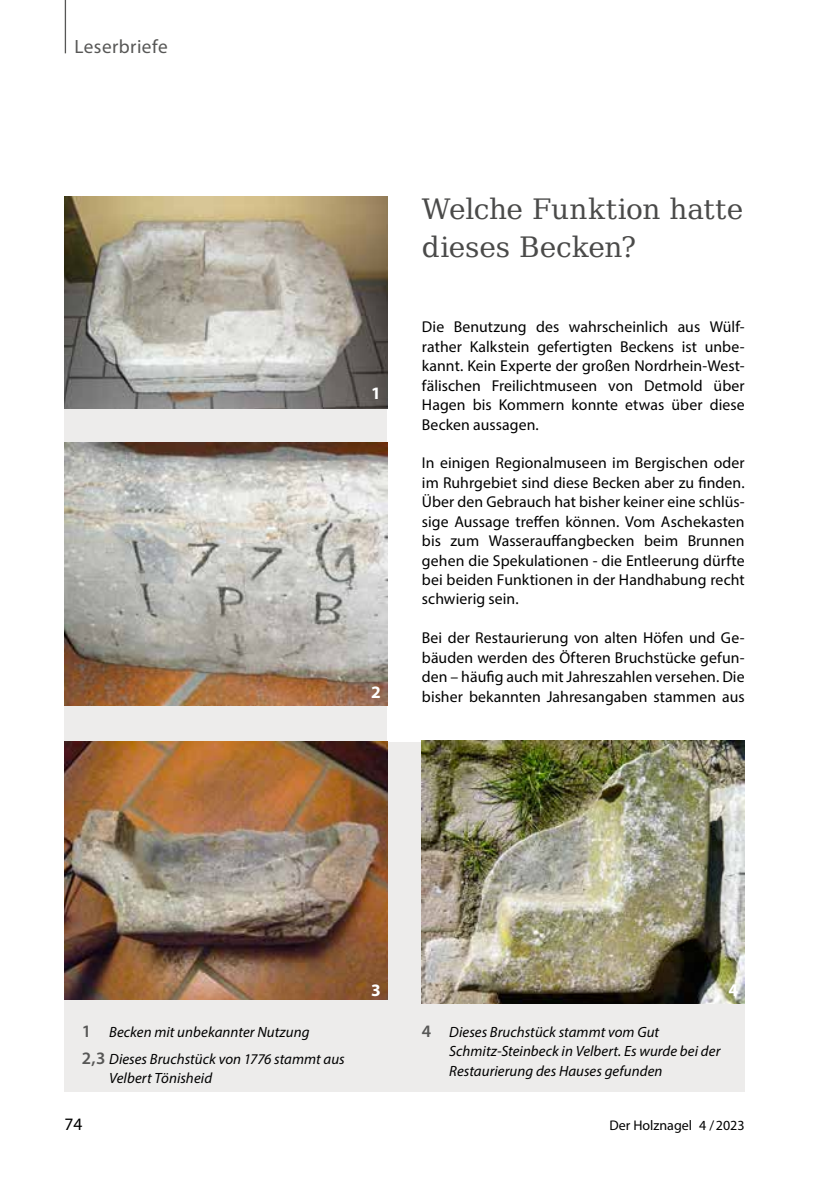
<style>
.page{position:relative;width:834px;height:1181px;background:#fff}
.page>*{position:absolute;margin:0;border:0;box-sizing:border-box;transform-origin:0 0}
.t1{font:28px/38.5px "Prima Serif BT";letter-spacing:-.005em;color:#4a4a49}
.t2{font:19.25px "Myriad Pro";letter-spacing:.025em;color:#575756}
.t3{font:700 17.5px "Myriad Pro";color:#fff}
.t4{font:17.5px "Myriad Pro";color:#000}
.t5{font:15.75px/19.4px "Myriad Pro";letter-spacing:.005em;color:#000;text-align:justify}
.t6{font:italic 14.88px/19.2px "Myriad Pro";letter-spacing:.005em;color:#000}
.t7{font:14px "Myriad Pro";color:#000}
.s1{font-weight:600;font-style:normal;font-size:17.5px;color:#575756}
</style>
<div class="page">
<div style="left:64px;top:196px;width:323px;height:895px;background:#edeceb"></div>
<div style="left:64px;top:742px;width:680px;height:349px;background:#edeceb"></div>
<hr style="left:65px;top:0;width:1px;height:53px;background:#575756">
<img style="left:64px;top:196px;width:323px;height:212px">
<img style="left:64px;top:442px;width:323px;height:263px">
<img style="left:64px;top:742px;width:323px;height:257px">
<img style="left:422px;top:740px;width:322px;height:263px">
<p class="t2" style="left:74px;top:35px;width:95px">Leserbriefe</p>
<p class="t3" style="left:371px;top:381px;width:11px">1</p>
<p class="t3" style="left:371px;top:681px;width:11px">2</p>
<h1 class="t1" style="left:422px;top:187px;width:323px">Welche Funktion hatte dieses Becken?</h1>
<p class="t5" style="left:422px;top:317px;width:324px">Die Benutzung des wahrscheinlich aus Wülf&shy;rather Kalkstein gefertigten Beckens ist unbe&shy;kannt. Kein Experte der großen Nordrhein-West&shy;fälischen Freilichtmuseen von Detmold über Hagen bis Kommern konnte etwas über diese Becken aussagen.</p>
<p class="t5" style="left:422px;top:453px;width:324px">In einigen Regionalmuseen im Bergischen oder im Ruhrgebiet sind diese Becken aber zu finden.<br>Über den Gebrauch hat bisher keiner eine schlüs&shy;sige Aussage treffen können. Vom Aschekasten bis zum Wasserauffangbecken beim Brunnen gehen die Spekulationen - die Entleerung dürfte bei beiden Funktionen in der Handhabung recht schwierig sein.</p>
<p class="t5" style="left:422px;top:628px;width:324px">Bei der Restaurierung von alten Höfen und Ge&shy;bäuden werden des Öfteren Bruchstücke gefun&shy;den – häufig auch mit Jahreszahlen versehen. Die bisher bekannten Jahresangaben stammen aus</p>
<p class="t6" style="left:82px;top:1018px;width:264px;line-height:26.8px"><span class="s1">1</span> Becken mit unbekannter Nutzung<br><span class="s1">2,3</span> Dieses Bruchstück von 1776 stammt aus</p>
<p class="t6" style="left:109px;top:1068px;width:104px">Velbert Tönisheid</p>
<p class="t3" style="left:371px;top:978px;width:11px">3</p>
<p class="t3" style="left:728px;top:978px;width:11px">4</p>
<p class="t6" style="left:449px;top:1022px;width:272px;text-indent:-27px"><span class="s1">4</span> Dieses Bruchstück stammt vom Gut<br>Schmitz-Steinbeck in Velbert. Es wurde bei der<br>Restaurierung des Hauses gefunden</p>
<p class="t4" style="left:64px;top:1113px;width:19px">74</p>
<p class="t7" style="left:609px;top:1116px;width:137px">Der Holznagel 4 /2023</p>
</div>
